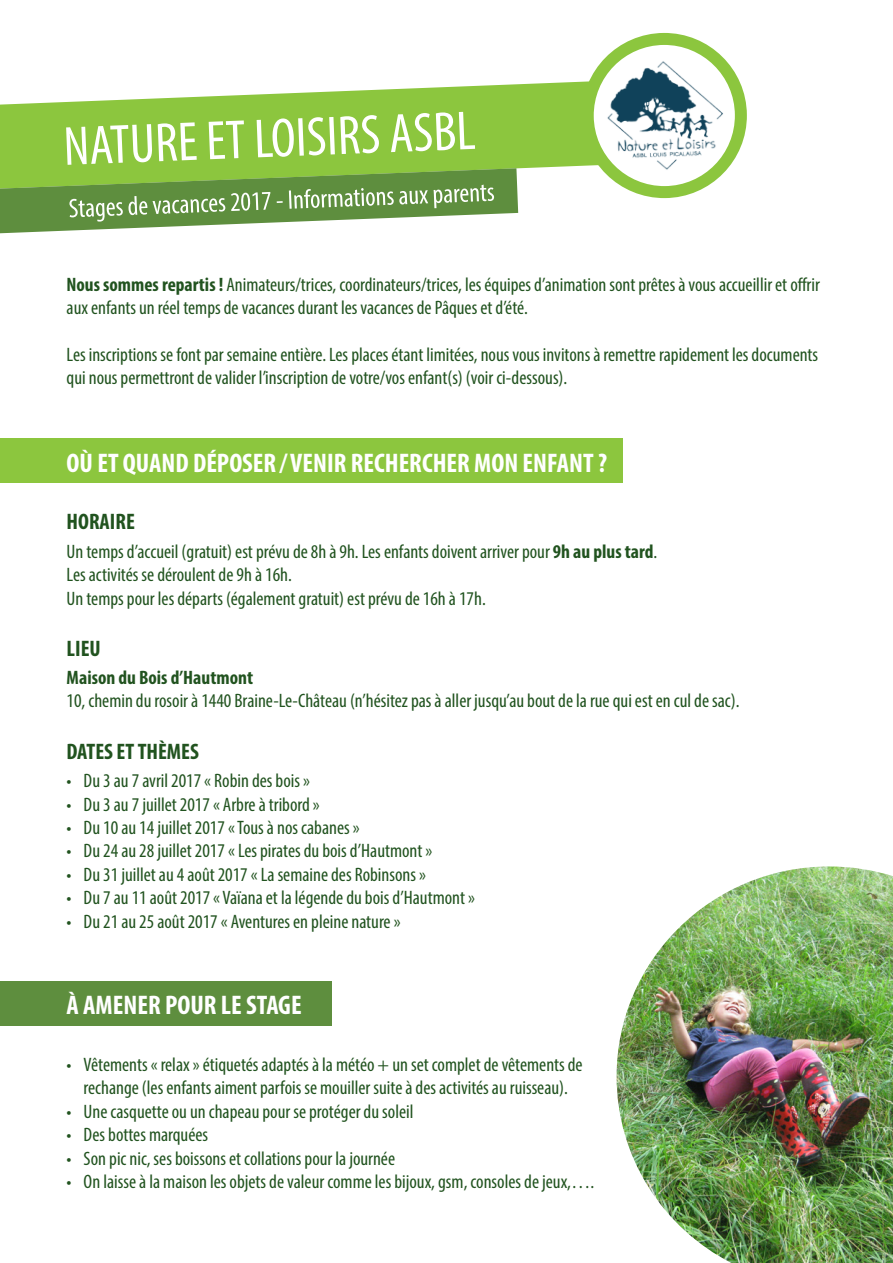
<style>
.page{position:relative;width:893px;height:1263px;background:#fff}
.page>*{position:absolute;margin:0;border:0;box-sizing:border-box;transform-origin:0 0}
.t1{font:700 condensed 27px "Myriad Pro";color:#fff}
.t2{font:700 condensed 22.5px "Myriad Pro";color:#21531f}
.t3{font:condensed 19.5px/23.4px "Myriad Pro";color:#21531f}
.t4{font:700 condensed 19.5px "Myriad Pro";color:#21531f}
.s1{font-weight:700}
</style>
<div class="page">
<svg style="left:0;top:81px;width:582px;height:88px;fill:#8cc63e"></svg>
<img style="left:582px;top:32px;width:165px;height:167px">
<div style="left:0;top:438px;width:623px;height:45px;background:#8cc63e"></div>
<div style="left:0;top:981px;width:332px;height:45px;background:#5e8e3e"></div>
<svg style="left:0;top:112px;width:518px;height:121px"></svg>
<img style="left:617px;top:866px;width:276px;height:397px">
<p class="t3" style="left:67px;top:272px;width:755px"><span class="s1">Nous sommes repartis !</span> Animateurs/trices, coordinateurs/trices, les équipes d’animation sont prêtes à vous accueillir et offrir aux enfants un réel temps de vacances durant les vacances de Pâques et d’été.</p>
<p class="t3" style="left:67px;top:343px;width:753px">Les inscriptions se font par semaine entière. Les places étant limitées, nous vous invitons à remettre rapidement les documents qui nous permettront de valider l’inscription de votre/vos enfant(s) (voir ci-dessous).</p>
<p class="t1" style="left:67px;top:446px;width:542px">OÙ ET QUAND DÉPOSER / VENIR RECHERCHER MON ENFANT ?</p>
<p class="t2" style="left:67px;top:508px;width:70px">HORAIRE</p>
<p class="t3" style="left:67px;top:540px;width:592px">Un temps d’accueil (gratuit) est prévu de 8h à 9h. Les enfants doivent arriver pour <span class="s1">9h au plus tard</span>.</p>
<p class="t3" style="left:67px;top:563px;width:227px">Les activités se déroulent de 9h à 16h.</p>
<p class="t3" style="left:67px;top:586px;width:421px">Un temps pour les départs (également gratuit) est prévu de 16h à 17h.</p>
<p class="t2" style="left:67px;top:634px;width:36px">LIEU</p>
<p class="t4" style="left:67px;top:665px;width:188px">Maison du Bois d’Hautmont</p>
<p class="t3" style="left:67px;top:689px;width:674px">10, chemin du rosoir à 1440 Braine-Le-Château (n’hésitez pas à aller jusqu’au bout de la rue qui est en cul de sac).</p>
<p class="t2" style="left:67px;top:737px;width:134px">DATES ET THÈMES</p>
<p class="t3" style="left:67px;top:769px;width:245px">• Du 3 au 7 avril 2017 « Robin des bois »</p>
<p class="t3" style="left:67px;top:792px;width:255px">• Du 3 au 7 juillet 2017 « Arbre à tribord »</p>
<p class="t3" style="left:67px;top:815px;width:295px">• Du 10 au 14 juillet 2017 « Tous à nos cabanes »</p>
<p class="t3" style="left:67px;top:839px;width:367px">• Du 24 au 28 juillet 2017 « Les pirates du bois d’Hautmont »</p>
<p class="t3" style="left:67px;top:862px;width:361px">• Du 31 juillet au 4 août 2017 « La semaine des Robinsons »</p>
<p class="t3" style="left:67px;top:886px;width:410px">• Du 7 au 11 août 2017 « Vaïana et la légende du bois d’Hautmont »</p>
<p class="t3" style="left:67px;top:909px;width:335px">• Du 21 au 25 août 2017 « Aventures en pleine nature »</p>
<p class="t1" style="left:67px;top:988px;width:237px">À AMENER POUR LE STAGE</p>
<p class="t3" style="left:67px;top:1053px;width:517px;text-align:center">• Vêtements « relax » étiquetés adaptés à la météo + un set complet de vêtements de rechange (les enfants aiment parfois se mouiller suite à des activités au ruisseau).</p>
<p class="t3" style="left:67px;top:1099px;width:348px">• Une casquette ou un chapeau pour se protéger du soleil</p>
<p class="t3" style="left:67px;top:1123px;width:143px">• Des bottes marquées</p>
<p class="t3" style="left:67px;top:1146px;width:330px">• Son pic nic, ses boissons et collations pour la journée</p>
<p class="t3" style="left:67px;top:1170px;width:529px">• On laisse à la maison les objets de valeur comme les bijoux, gsm, consoles de jeux,….</p>
</div>
